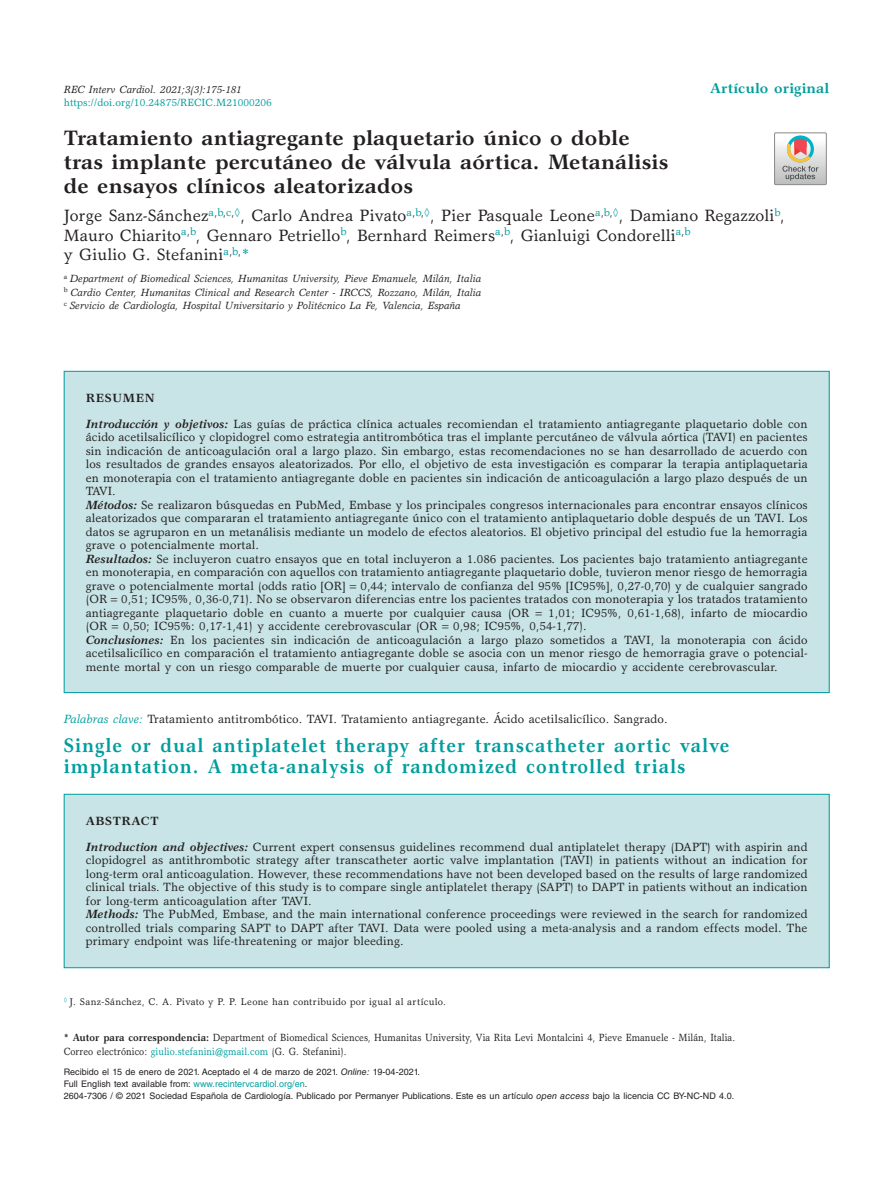
<style>
.page{position:relative;width:893px;height:1191px;background:#fff}
.page>*{position:absolute;margin:0;border:0;box-sizing:border-box;transform-origin:0 0}
.t1{font:700 21px/24px "Garth Graphic Std";letter-spacing:.005em;color:#231f20}
.t2{font:700 19.8px/21px "Garth Graphic Std";letter-spacing:.055em;color:#009d9d;scale:.91 1}
.t3{font:16.5px/19.5px "Garth Graphic Std";letter-spacing:.005em;color:#231f20}
.t4{font:700 14.25px "Garth Graphic Std";letter-spacing:.005em;color:#009d9d}
.t5{font:12px/13.5px "Garth Graphic Std";letter-spacing:.005em;color:#231f20}
.t6{font:italic 10.5px/13.5px "Garth Graphic Std";letter-spacing:.005em;color:#231f20;text-align:justify}
.t7{font:10.5px/13.5px "Garth Graphic Std";letter-spacing:.005em;color:#231f20;scale:.9 1}
.t8{font:10.5px "Garth Graphic Std";letter-spacing:.005em;color:#009d9d}
.t9{font:9.75px "Garth Graphic Std";letter-spacing:.025em;color:#231f20}
.t10{font:9px/12px "Helvetica LT Std";letter-spacing:.005em;color:#231f20}
.s1{color:#009d9d}
.s2{font-weight:700}
.s3{font-weight:700;font-style:italic}
.s4{font-style:italic;color:#009d9d}
.s5{font-style:italic}
</style>
<div class="page">
<div style="left:64px;top:371px;width:765px;height:321px;background:#c9e4e6"></div>
<svg style="left:774px;top:133px;width:52px;height:52px"></svg>
<div style="left:64px;top:794px;width:765px;height:173px;background:#c9e4e6"></div>
<div style="left:64px;top:794px;width:766px;height:174px;border:1px solid #009d9d"></div>
<p class="t6" style="left:64px;top:82px;width:179px">REC Interv Cardiol. 2021;3(3):175-181</p>
<p class="t8" style="left:64px;top:96px;width:210px">https://doi.org/10.24875/RECIC.M21000206</p>
<p class="t4" style="left:710px;top:79px;width:120px">Artículo original</p>
<h1 class="t1" style="left:64px;top:126px;width:606px">Tratamiento antiagregante plaquetario único o doble tras implante percutáneo de válvula aórtica. Metanálisis de ensayos clínicos aleatorizados</h1>
<h3 class="t3" style="left:64px;top:205px;width:722px">Jorge Sanz-Sánchez<sup>a</sup><sup>,</sup><sup>b</sup><sup>,</sup><sup>c</sup><sup>,</sup><sup>◊</sup>, Carlo Andrea Pivato<sup>a</sup><sup>,</sup><sup>b</sup><sup>,</sup><sup>◊</sup>, Pier Pasquale Leone<sup>a</sup><sup>,</sup><sup>b</sup><sup>,</sup><sup>◊</sup>, Damiano Regazzoli<sup>b</sup>,<br>Mauro Chiarito<sup>a</sup><sup>,</sup><sup>b</sup>, Gennaro Petriello<sup>b</sup>, Bernhard Reimers<sup>a</sup><sup>,</sup><sup>b</sup>, Gianluigi Condorelli<sup>a</sup><sup>,</sup><sup>b<br></sup>y Giulio G. Stefanini<sup>a</sup><sup>,</sup><sup>b</sup><sup>,</sup><span class="s1">*</span></h3>
<p class="t6" style="left:64px;top:272px;width:419px"><sup>a</sup> Department of Biomedical Sciences, Humanitas University, Pieve Emanuele, Milán, Italia <sup>b</sup> Cardio Center, Humanitas Clinical and Research Center - IRCCS, Rozzano, Milán, Italia <sup>c</sup> Servicio de Cardiología, Hospital Universitario y Politécnico La Fe, Valencia, España</p>
<p class="t5" style="left:86px;top:384px;width:723px;line-height:26.2px"><span class="s2">RESUMEN<br></span><span class="s3">Introducción y objetivos:</span> Las guías de práctica clínica actuales recomiendan el tratamiento antiagregante plaquetario doble con</p>
<p class="t5" style="left:86px;top:430px;width:723px">ácido acetilsalicílico y clopidogrel como estrategia antitrombótica tras el implante percutáneo de válvula aórtica (TAVI) en pacientes sin indicación de anticoagulación oral a largo plazo. Sin embargo, estas recomendaciones no se han desarrollado de acuerdo con los resultados de grandes ensayos aleatorizados. Por ello, el objetivo de esta investigación es comparar la terapia antiplaquetaria en monoterapia con el tratamiento antiagregante doble en pacientes sin indicación de anticoagulación a largo plazo después de un TAVI.<br><span class="s3">Métodos:</span> Se realizaron búsquedas en PubMed, Embase y los principales congresos internacionales para encontrar ensayos clínicos aleatorizados que compararan el tratamiento antiagregante único con el tratamiento antiplaquetario doble después de un TAVI. Los datos se agruparon en un metanálisis mediante un modelo de efectos aleatorios. El objetivo principal del estudio fue la hemorragia grave o potencialmente mortal.<br><span class="s3">Resultados:</span> Se incluyeron cuatro ensayos que en total incluyeron a 1.086 pacientes. Los pacientes bajo tratamiento antiagregante en monoterapia, en comparación con aquellos con tratamiento antiagregante plaquetario doble, tuvieron menor riesgo de hemorragia grave o potencialmente mortal (odds ratio [OR] 0,44; intervalo de confianza del 95% [IC95%], 0,27-0,70) y de cualquier sangrado (OR 0,51; IC95%, 0,36-0,71). No se observaron diferencias entre los pacientes tratados con monoterapia y los tratados tratamiento antiagregante plaquetario doble en cuanto a muerte por cualquier causa (OR</p>
<p class="t5" style="left:548px;top:606px;width:261px">1,01; IC95%, 0,61-1,68), infarto de miocardio</p>
<p class="t5" style="left:86px;top:619px;width:23px">(OR</p>
<p class="t5" style="left:123px;top:619px;width:316px">0,50; IC95%: 0,17-1,41) y accidente cerebrovascular (OR</p>
<p class="t5" style="left:86px;top:619px;width:723px;text-indent:367px">0,98; IC95%, 0,54-1,77).<br><span class="s3">Conclusiones:</span> En los pacientes sin indicación de anticoagulación a largo plazo sometidos a TAVI, la monoterapia con ácido acetilsalicílico en comparación el tratamiento antiagregante doble se asocia con un menor riesgo de hemorragia grave o potencial&shy;mente mortal y con un riesgo comparable de muerte por cualquier causa, infarto de miocardio y accidente cerebrovascular.</p>
<p class="t5" style="left:64px;top:712px;width:605px"><span class="s4">Palabras clave:</span> Tratamiento antitrombótico. TAVI. Tratamiento antiagregante. Ácido acetilsalicílico. Sangrado.</p>
<h2 class="t2" style="left:64px;top:734px;width:733px">Single or dual antiplatelet therapy after transcatheter aortic valve implantation. A meta-analysis of randomized controlled trials</h2>
<p class="t5" style="left:86px;top:807px;width:723px;line-height:26.2px"><span class="s2">ABSTRACT<br></span><span class="s3">Introduction and objectives:</span> Current expert consensus guidelines recommend dual antiplatelet therapy (DAPT) with aspirin and</p>
<p class="t5" style="left:86px;top:853px;width:723px">clopidogrel as antithrombotic strategy after transcatheter aortic valve implantation (TAVI) in patients without an indication for long-term oral anticoagulation. However, these recommendations have not been developed based on the results of large randomized clinical trials. The objective of this study is to compare single antiplatelet therapy (SAPT) to DAPT in patients without an indication for long-term anticoagulation after TAVI.<br><span class="s3">Methods:</span> The PubMed, Embase, and the main international conference proceedings were reviewed in the search for randomized controlled trials comparing SAPT to DAPT after TAVI. Data were pooled using a meta-analysis and a random effects model. The primary endpoint was life-threatening or major bleeding.</p>
<p class="t9" style="left:64px;top:996px;width:384px"><sup>◊</sup> J. Sanz-Sánchez, C. A. Pivato y P. P. Leone han contribuido por igual al artículo.</p>
<p class="t7" style="left:64px;top:1030px;width:747px"><span class="s2">* Autor para correspondencia:</span> Department of Biomedical Sciences, Humanitas University, Via Rita Levi Montalcini 4, Pieve Emanuele - Milán, Italia.<br>Correo electrónico: <span class="s1">giulio.stefanini@gmail.com</span> (G. G. Stefanini).</p>
<p class="t10" style="left:64px;top:1066px;width:672px">Recibido el 15 de enero de 2021. Aceptado el 4 de marzo de 2021. <span class="s5">Online:</span> 19-04-2021.<br>Full English text available from: <span class="s1">www.recintervcardiol.org/en</span>.<br>2604-7306 / © 2021 Sociedad Española de Cardiología. Publicado por Permanyer Publications. Este es un artículo <span class="s5">open access</span> bajo la licencia CC BY-NC-ND 4.0.</p>
</div>
